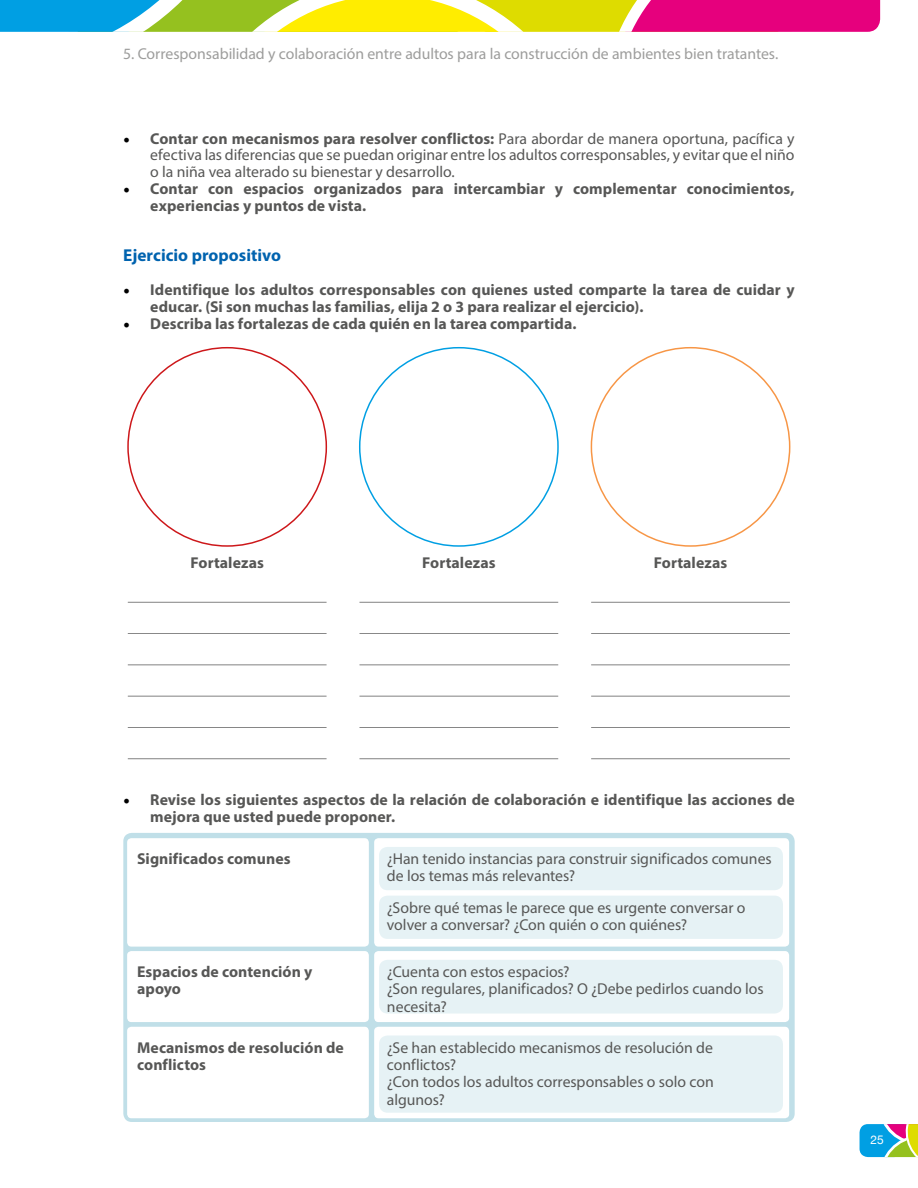
<style>
.page{position:relative;width:918px;height:1188px;background:#fff}
.page>*{position:absolute;margin:0;border:0;box-sizing:border-box;transform-origin:0 0}
.t1{font:700 17.25px "Myriad Pro";color:#0063af}
.t2{font:15.75px/17.2px "Myriad Pro";letter-spacing:-.005em;color:#575756}
.t3{font:700 15.75px/17.2px "Myriad Pro";letter-spacing:.005em;color:#575756}
.t4{font:15.75px "Myriad Pro";letter-spacing:-.005em;color:#9d9d9c}
.t5{font:12px "Helvetica Neue";color:#fff}
.s1{font-family:"Minion Pro";font-size:18px;color:#000}
.s2{font-weight:700}
.s3{font-family:"Minion Pro";font-weight:400;font-size:18px;color:#000}
</style>
<div class="page">
<svg style="left:860px;top:1124px;width:58px;height:33px;background:#66a8a5"></svg>
<svg style="left:0;top:0;width:880px;height:32px;background:#be9b67"></svg>
<div style="left:123px;top:833px;width:672px;height:289px;background:linear-gradient(to right,#c0dfe8,#c0dfe8);border-radius:9px"></div>
<div style="left:127px;top:838px;width:242px;height:109px;background:#fff;border-radius:4px"></div>
<div style="left:127px;top:951px;width:242px;height:71px;background:#fff;border-radius:4px"></div>
<div style="left:127px;top:1027px;width:242px;height:91px;background:#fff;border-radius:4px"></div>
<div style="left:374px;top:838px;width:415px;height:109px;background:#fff;border-radius:4px"></div>
<div style="left:374px;top:951px;width:415px;height:71px;background:#fff;border-radius:4px"></div>
<div style="left:374px;top:1027px;width:415px;height:91px;background:#fff;border-radius:4px"></div>
<div style="left:379px;top:847px;width:404px;height:43px;background:#e6f2f5;border-radius:9px"></div>
<div style="left:379px;top:960px;width:404px;height:54px;background:#e6f2f5;border-radius:9px"></div>
<div style="left:379px;top:1035px;width:404px;height:78px;background:#e6f2f5;border-radius:9px"></div>
<div style="left:379px;top:896px;width:404px;height:43px;background:#e6f2f5;border-radius:9px"></div>
<hr style="left:128px;top:602px;width:199px;height:1px;background:#000">
<hr style="left:128px;top:633px;width:199px;height:1px;background:#000">
<hr style="left:128px;top:665px;width:199px;height:1px;background:#000">
<hr style="left:128px;top:696px;width:199px;height:1px;background:#000">
<hr style="left:128px;top:727px;width:199px;height:1px;background:#000">
<hr style="left:128px;top:758px;width:199px;height:1px;background:#000">
<hr style="left:359px;top:602px;width:199px;height:1px;background:#000">
<hr style="left:359px;top:633px;width:199px;height:1px;background:#000">
<hr style="left:359px;top:665px;width:199px;height:1px;background:#000">
<hr style="left:359px;top:696px;width:199px;height:1px;background:#000">
<hr style="left:359px;top:727px;width:199px;height:1px;background:#000">
<hr style="left:359px;top:758px;width:199px;height:1px;background:#000">
<hr style="left:591px;top:602px;width:199px;height:1px;background:#000">
<hr style="left:591px;top:633px;width:199px;height:1px;background:#000">
<hr style="left:591px;top:665px;width:199px;height:1px;background:#000">
<hr style="left:591px;top:696px;width:199px;height:1px;background:#000">
<hr style="left:591px;top:727px;width:199px;height:1px;background:#000">
<hr style="left:591px;top:758px;width:199px;height:1px;background:#000">
<p class="t4" style="left:123px;top:44px;width:657px">5. Corresponsabilidad y colaboración entre adultos para la construcción de ambientes bien tratantes.</p>
<p class="t2" style="left:150px;top:130px;width:646px;line-height:16.5px;text-align:justify;text-indent:-27px"><span class="s1">•</span> <span class="s2">Contar con mecanismos para resolver conflictos:</span> Para abordar de manera oportuna, pacífica y efectiva las diferencias que se puedan originar entre los adultos corresponsables, y evitar que el niño o la niña vea alterado su bienestar y desarrollo.</p>
<p class="t3" style="left:150px;top:180px;width:646px;text-indent:-27px"><span class="s3">•</span> Contar con espacios organizados para intercambiar y complementar conocimientos, experiencias y puntos de vista.</p>
<p class="t1" style="left:123px;top:244px;width:159px">Ejercicio propositivo</p>
<p class="t3" style="left:150px;top:280px;width:646px;text-indent:-27px"><span class="s3">•</span> Identifique los adultos corresponsables con quienes usted comparte la tarea de cuidar y educar. (Si son muchas las familias, elija 2 o 3 para realizar el ejercicio).</p>
<p class="t3" style="left:123px;top:315px;width:455px"><span class="s3">•</span> Describa las fortalezas de cada quién en la tarea compartida.</p>
<p class="t3" style="left:190px;top:553px;width:75px">Fortalezas</p>
<p class="t3" style="left:422px;top:553px;width:75px">Fortalezas</p>
<p class="t3" style="left:654px;top:553px;width:75px">Fortalezas</p>
<p class="t3" style="left:150px;top:790px;width:646px;text-indent:-27px"><span class="s3">•</span> Revise los siguientes aspectos de la relación de colaboración e identifique las acciones de mejora que usted puede proponer.</p>
<p class="t3" style="left:137px;top:850px;width:155px">Significados comunes</p>
<p class="t3" style="left:137px;top:963px;width:177px">Espacios de contención y apoyo</p>
<p class="t3" style="left:137px;top:1038px;width:208px">Mecanismos de resolución de conflictos</p>
<p class="t2" style="left:387px;top:850px;width:386px">¿Han tenido instancias para construir significados comunes de los temas más relevantes?</p>
<p class="t2" style="left:387px;top:899px;width:360px">¿Sobre qué temas le parece que es urgente conversar o volver a conversar? ¿Con quién o con quiénes?</p>
<p class="t2" style="left:387px;top:963px;width:378px">¿Cuenta con estos espacios?<br>¿Son regulares, planificados? O ¿Debe pedirlos cuando los necesita?</p>
<p class="t2" style="left:387px;top:1039px;width:328px">¿Se han establecido mecanismos de resolución de conflictos?<br>¿Con todos los adultos corresponsables o solo con algunos?</p>
<p class="t5" style="left:870px;top:1131px;width:15px">25</p>
</div>
